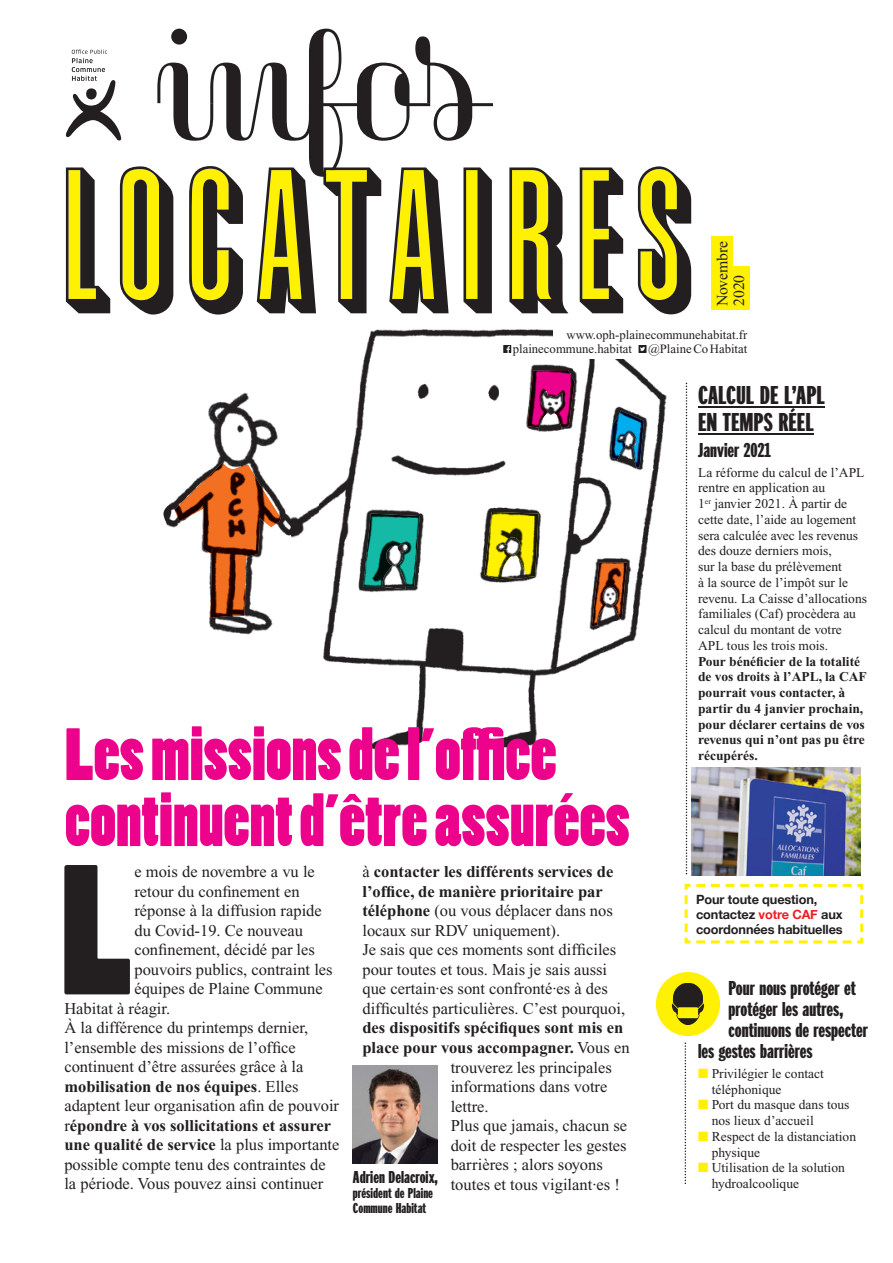
<style>
.page{position:relative;width:893px;height:1263px;background:#fff}
.page>*{position:absolute;margin:0;border:0;box-sizing:border-box;transform-origin:0 0}
.t1{font:172.5px "Poplar Std";color:#231f20}
.t2{font:150.15px "Magasin";color:#231f20}
.t3{font:69px/66px "Poplar Std";color:#ed028c}
.t4{font:900 27px/27px "Franklin Comp ITC Pro";color:#231f20}
.t5{font:900 21px "Franklin Comp ITC Pro";color:#231f20}
.t6{font:900 18px "Franklin Comp ITC Pro";color:#231f20}
.t7{font:16.5px/19.5px "Times New Roman";color:#231f20}
.t8{font:700 16.5px "Times New Roman";color:#231f20}
.t9{font:15.75px/16.5px "Times New Roman";color:#231f20}
.t10{font:900 15px/15px "Franklin Comp ITC Pro";color:#231f20}
.t11{font:13.5px/15.8px "Times New Roman";color:#231f20}
.t12{font:700 13.5px/15.8px "Times New Roman";color:#231f20}
.t13{font:12.75px/13.5px "Times New Roman";color:#231f20}
.t14{font:700 12.75px/15px "Helvetica Neue";letter-spacing:-.01em;color:#231f20}
.s1{font-weight:400}
.s2{font-weight:700}
.s3{color:#ee1d23}
.s4{color:#fff101}
</style>
<div class="page">
<img style="left:319px;top:329px;width:348px;height:421px">
<img style="left:527px;top:370px;width:47px;height:58px">
<img style="left:611px;top:411px;width:33px;height:57px">
<img style="left:592px;top:562px;width:36px;height:64px">
<img style="left:603px;top:587px;width:15px;height:15px">
<svg style="left:363px;top:514px;width:57px;height:75px;background:#27877c"></svg>
<svg style="left:484px;top:512px;width:54px;height:67px;background:#ada418"></svg>
<img style="left:382px;top:564px;width:23px;height:25px">
<img style="left:538px;top:412px;width:24px;height:23px">
<img style="left:502px;top:554px;width:23px;height:25px">
<img style="left:598px;top:602px;width:23px;height:25px">
<img style="left:616px;top:447px;width:20px;height:25px">
<img style="left:618px;top:431px;width:19px;height:27px">
<img style="left:541px;top:391px;width:22px;height:25px">
<img style="left:163px;top:301px;width:153px;height:334px">
<img style="left:291px;top:316px;width:28px;height:319px">
<svg style="left:174px;top:462px;width:107px;height:156px"></svg>
<img style="left:222px;top:470px;width:30px;height:75px">
<svg style="left:66px;top:50px;width:56px;height:91px"></svg>
<svg style="left:66px;top:167px;width:44px;height:146px"></svg>
<svg style="left:120px;top:166px;width:53px;height:149px;background:#91892c"></svg>
<svg style="left:189px;top:166px;width:54px;height:149px"></svg>
<svg style="left:257px;top:167px;width:59px;height:146px"></svg>
<svg style="left:323px;top:167px;width:58px;height:146px"></svg>
<svg style="left:389px;top:167px;width:60px;height:146px"></svg>
<svg style="left:463px;top:167px;width:29px;height:146px;background:#7b7422"></svg>
<svg style="left:509px;top:167px;width:59px;height:146px;background:#968f39"></svg>
<svg style="left:580px;top:167px;width:43px;height:146px"></svg>
<svg style="left:638px;top:166px;width:53px;height:148px"></svg>
<div style="left:712px;top:237px;width:21px;height:73px;background:#fff101"></div>
<div style="left:728px;top:267px;width:21px;height:43px;background:#fff101"></div>
<img style="left:692px;top:767px;width:168px;height:109px">
<hr style="left:698px;top:406px;width:127px;height:2px;background:#231f20">
<hr style="left:698px;top:433px;width:116px;height:2px;background:#231f20">
<svg style="left:686px;top:383px;width:1px;height:491px"></svg>
<svg style="left:685px;top:884px;width:178px;height:59px"></svg>
<svg style="left:685px;top:1042px;width:1px;height:142px"></svg>
<div style="left:656px;top:972px;width:64px;height:64px;background:#fff101;border-radius:50%"></div>
<svg style="left:671px;top:983px;width:34px;height:42px"></svg>
<div style="left:553px;top:323px;width:200px;height:20px;background:#fff"></div>
<div style="left:488px;top:339px;width:265px;height:20px;background:#fff"></div>
<div style="left:503px;top:345px;width:8px;height:8px;background:#231f20"></div>
<svg style="left:506px;top:346px;width:4px;height:7px"></svg>
<div style="left:638px;top:345px;width:8px;height:8px;background:#231f20"></div>
<svg style="left:640px;top:347px;width:5px;height:4px"></svg>
<img style="left:353px;top:1065px;width:85px;height:98px">
<h2 class="t2" style="left:159px;top:-6px;width:334px">infos</h2>
<p class="t9" style="left:714px;top:306px;width:67px;rotate:-90deg">Novembre<br>2020</p>
<p class="t13" style="left:513px;top:328px;width:236px;text-indent:54px">www.oph-plainecommunehabitat.fr plainecommune.habitat</p>
<p class="t13" style="left:648px;top:342px;width:101px">@Plaine Co Habitat</p>
<h3 class="t3" style="left:65px;top:725px;width:566px">Les missions de l’office continuent d’être assurées</h3>
<h1 class="t1" style="left:61px;top:836px;width:73px">L</h1>
<p class="t7" style="left:134px;top:862px;width:182px">e mois de novembre a vu le</p>
<p class="t7" style="left:134px;top:882px;width:167px">retour du confinement en</p>
<p class="t7" style="left:134px;top:901px;width:189px">réponse à la diffusion rapide</p>
<p class="t7" style="left:134px;top:921px;width:170px">du Covid-19. Ce nouveau</p>
<p class="t7" style="left:134px;top:940px;width:182px">confinement, décidé par les</p>
<p class="t7" style="left:134px;top:960px;width:200px">pouvoirs publics, contraint les</p>
<p class="t7" style="left:134px;top:979px;width:190px">équipes de Plaine Commune</p>
<p class="t7" style="left:64px;top:999px;width:107px">Habitat à réagir.</p>
<p class="t7" style="left:64px;top:1018px;width:245px">À la différence du printemps dernier,</p>
<p class="t7" style="left:64px;top:1038px;width:233px">l’ensemble des missions de l’office</p>
<p class="t7" style="left:64px;top:1057px;width:241px">continuent d’être assurées grâce à la</p>
<p class="t8" style="left:64px;top:1077px;width:236px">mobilisation de nos équipes<span class="s1">. Elles</span></p>
<p class="t7" style="left:64px;top:1096px;width:276px">adaptent leur organisation afin de pouvoir</p>
<p class="t8" style="left:64px;top:1116px;width:268px"><span class="s1">r</span>épondre à vos sollicitations et assurer</p>
<p class="t8" style="left:64px;top:1136px;width:277px">une qualité de service <span class="s1">la plus importante</span></p>
<p class="t7" style="left:64px;top:1155px;width:263px">possible compte tenu des contraintes de</p>
<p class="t7" style="left:64px;top:1174px;width:260px">la période. Vous pouvez ainsi continuer</p>
<p class="t7" style="left:362px;top:862px;width:264px">à <span class="s2">contacter les différents services de l’office, de manière prioritaire par téléphone</span> (ou vous déplacer dans nos locaux sur RDV uniquement).<br>Je sais que ces moments sont difficiles pour toutes et tous. Mais je sais aussi que certain·es sont confronté·es à des difficultés particulières. C’est pourquoi,</p>
<p class="t8" style="left:362px;top:1019px;width:262px">des dispositifs spécifiques sont mis en</p>
<p class="t8" style="left:362px;top:1038px;width:269px">place pour vous accompagner. <span class="s1">Vous en</span></p>
<p class="t7" style="left:451px;top:1057px;width:163px">trouverez les principales</p>
<p class="t7" style="left:451px;top:1077px;width:158px">informations dans votre</p>
<p class="t7" style="left:451px;top:1096px;width:40px">lettre.</p>
<p class="t7" style="left:451px;top:1116px;width:178px">Plus que jamais, chacun se</p>
<p class="t7" style="left:451px;top:1135px;width:177px">doit de respecter les gestes</p>
<p class="t7" style="left:451px;top:1155px;width:154px">barrières ; alors soyons</p>
<p class="t7" style="left:451px;top:1174px;width:171px">toutes et tous vigilant·es !</p>
<p class="t6" style="left:353px;top:1167px;width:87px">Adrien Delacroix,</p>
<p class="t10" style="left:353px;top:1186px;width:82px">président de Plaine<br>Commune Habitat</p>
<h3 class="t4" style="left:698px;top:383px;width:128px">CALCUL DE L’APL<br>EN TEMPS RÉEL</h3>
<p class="t5" style="left:698px;top:438px;width:74px">Janvier 2021</p>
<p class="t11" style="left:698px;top:464px;width:170px">La réforme du calcul de l’APL rentre en application au<br>1<sup>er</sup> janvier 2021. À partir de cette date, l’aide au logement sera calculée avec les revenus des douze derniers mois,<br>sur la base du prélèvement<br>à la source de l’impôt sur le revenu. La Caisse d’allocations familiales (Caf) procèdera au calcul du montant de votre<br>APL tous les trois mois.</p>
<p class="t12" style="left:698px;top:653px;width:170px">Pour bénéficier de la totalité de vos droits à l’APL, la CAF pourrait vous contacter, à partir du 4 janvier prochain, pour déclarer certains de vos revenus qui n’ont pas pu être récupérés.</p>
<p class="t14" style="left:696px;top:892px;width:148px">Pour toute question, contactez <span class="s3">votre CAF</span> aux coordonnées habituelles</p>
<p class="t5" style="left:728px;top:976px;width:129px">Pour nous protéger et</p>
<p class="t5" style="left:728px;top:997px;width:116px">protéger les autres,</p>
<p class="t5" style="left:728px;top:1018px;width:141px">continuons de respecter</p>
<p class="t5" style="left:698px;top:1039px;width:116px">les gestes barrières</p>
<p class="t11" style="left:712px;top:1065px;width:114px;text-indent:-14px"><span class="s4">■</span> Privilégier le contact téléphonique</p>
<p class="t11" style="left:712px;top:1097px;width:139px;text-indent:-14px"><span class="s4">■</span> Port du masque dans tous nos lieux d’accueil</p>
<p class="t11" style="left:712px;top:1128px;width:146px;text-indent:-14px"><span class="s4">■</span> Respect de la distanciation physique</p>
<p class="t11" style="left:712px;top:1160px;width:135px;text-indent:-14px"><span class="s4">■</span> Utilisation de la solution hydroalcoolique</p>
</div>
